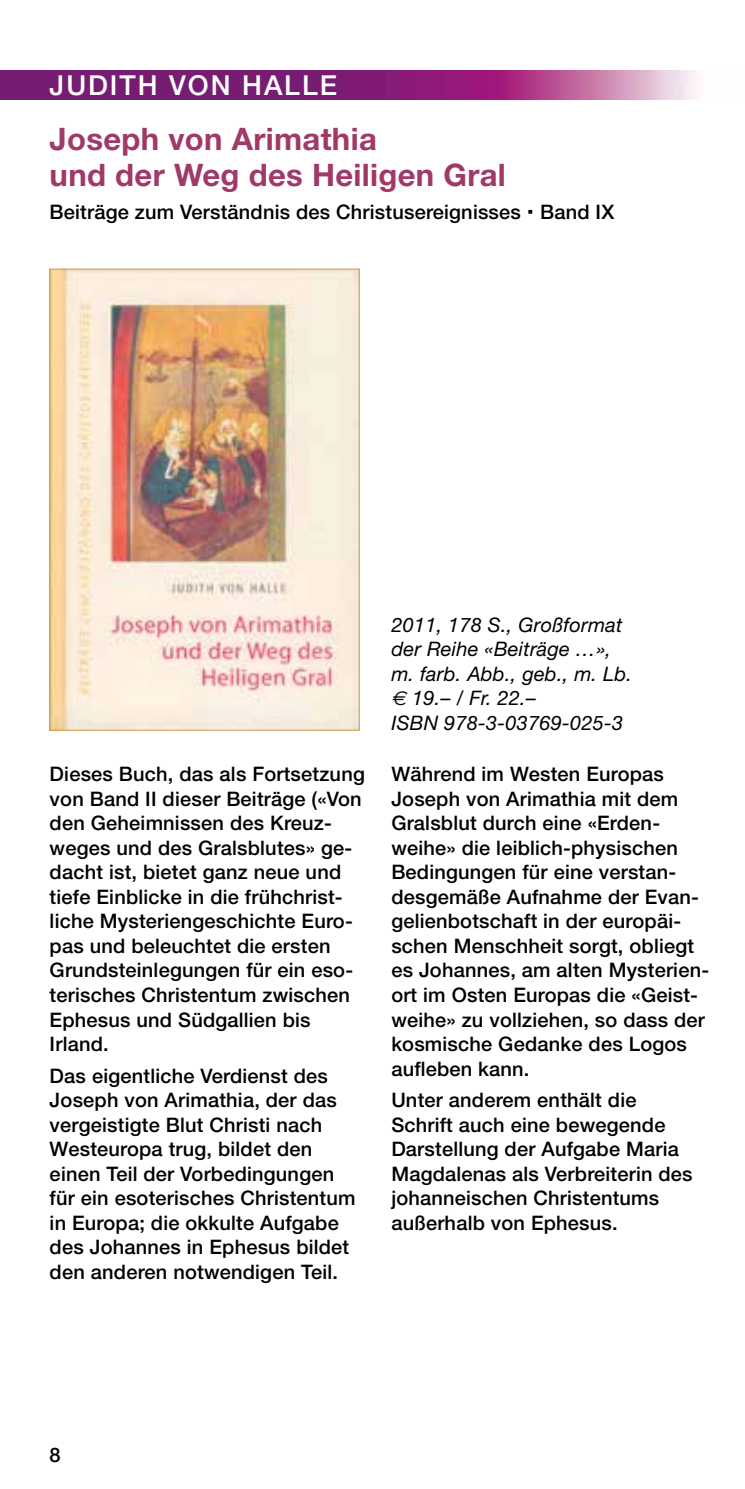
<style>
.page{position:relative;width:745px;height:1489px;background:#fff}
.page>*{position:absolute;margin:0;border:0;box-sizing:border-box;transform-origin:0 0}
.t1{font:700 31px/36.2px "Helvetica Neue";letter-spacing:.01em;color:#a13968}
.t2{font:500 27.5px "Helvetica Neue";letter-spacing:.07em;color:#fff}
.t3{font:500 20px/24.5px "Helvetica Neue";letter-spacing:.01em;color:#000}
.t4{font:italic 20px/24.5px "Helvetica Neue";letter-spacing:.01em;color:#000}
.s1{font-family:"Euro Sans"}
</style>
<div class="page">
<img style="left:52px;top:271px;width:305px;height:457px">
<div style="left:50px;top:269px;width:309px;height:461px;border:1px solid #d09737"></div>
<img style="left:0;top:71px;width:697px;height:28px">
<h2 class="t2" style="left:50px;top:69px;width:289px">JUDITH VON HALLE</h2>
<h1 class="t1" style="left:50px;top:120px;width:457px">Joseph von Arimathia<br>und der Weg des Heiligen Gral</h1>
<p class="t3" style="left:50px;top:200px;width:566px">Beiträge zum Verständnis des Christusereignisses Band IX</p>
<p class="t3" style="left:50px;top:761px;width:316px">Dieses Buch, das als Fortsetzung von Band II dieser Beiträge («Von den Geheimnissen des Kreuz&shy;weges und des Gralsblutes» ge&shy;dacht ist, bietet ganz neue und tiefe Einblicke in die frühchrist&shy;liche Mysteriengeschichte Euro&shy;pas und beleuchtet die ersten<br>Grundsteinlegungen für ein eso&shy;terisches Christentum zwischen<br>Ephesus und Südgallien bis<br>Irland.</p>
<p class="t3" style="left:50px;top:1062px;width:307px">Das eigentliche Verdienst des<br>Joseph von Arimathia, der das vergeistigte Blut Christi nach<br>Westeuropa trug, bildet den einen Teil der Vorbedingungen für ein esoterisches Christentum in Europa; die okkulte Aufgabe des Johannes in Ephesus bildet den anderen notwendigen Teil.</p>
<p class="t4" style="left:391px;top:612px;width:242px">2011, 178 S., Großformat der Reihe «Beiträge …», m. farb. Abb., geb., m. Lb. <span class="s1">€</span> 19.– / Fr. 22.–<br>ISBN 978-3-03769-025-3</p>
<p class="t3" style="left:391px;top:761px;width:319px">Während im Westen Europas<br>Joseph von Arimathia mit dem<br>Gralsblut durch eine «Erden&shy;weihe» die leiblich-physischen<br>Bedingungen für eine verstan&shy;desgemäße Aufnahme der Evan&shy;gelienbotschaft in der europäi&shy;schen Menschheit sorgt, obliegt es Johannes, am alten Mysterien&shy;ort im Osten Europas die «Geist&shy;weihe» zu vollziehen, so dass der kosmische Gedanke des Logos aufleben kann.</p>
<p class="t3" style="left:391px;top:1087px;width:302px">Unter anderem enthält die<br>Schrift auch eine bewegende<br>Darstellung der Aufgabe Maria<br>Magdalenas als Verbreiterin des johanneischen Christentums außerhalb von Ephesus.</p>
<p class="t3" style="left:50px;top:1442px;width:13px">8</p>
</div>
